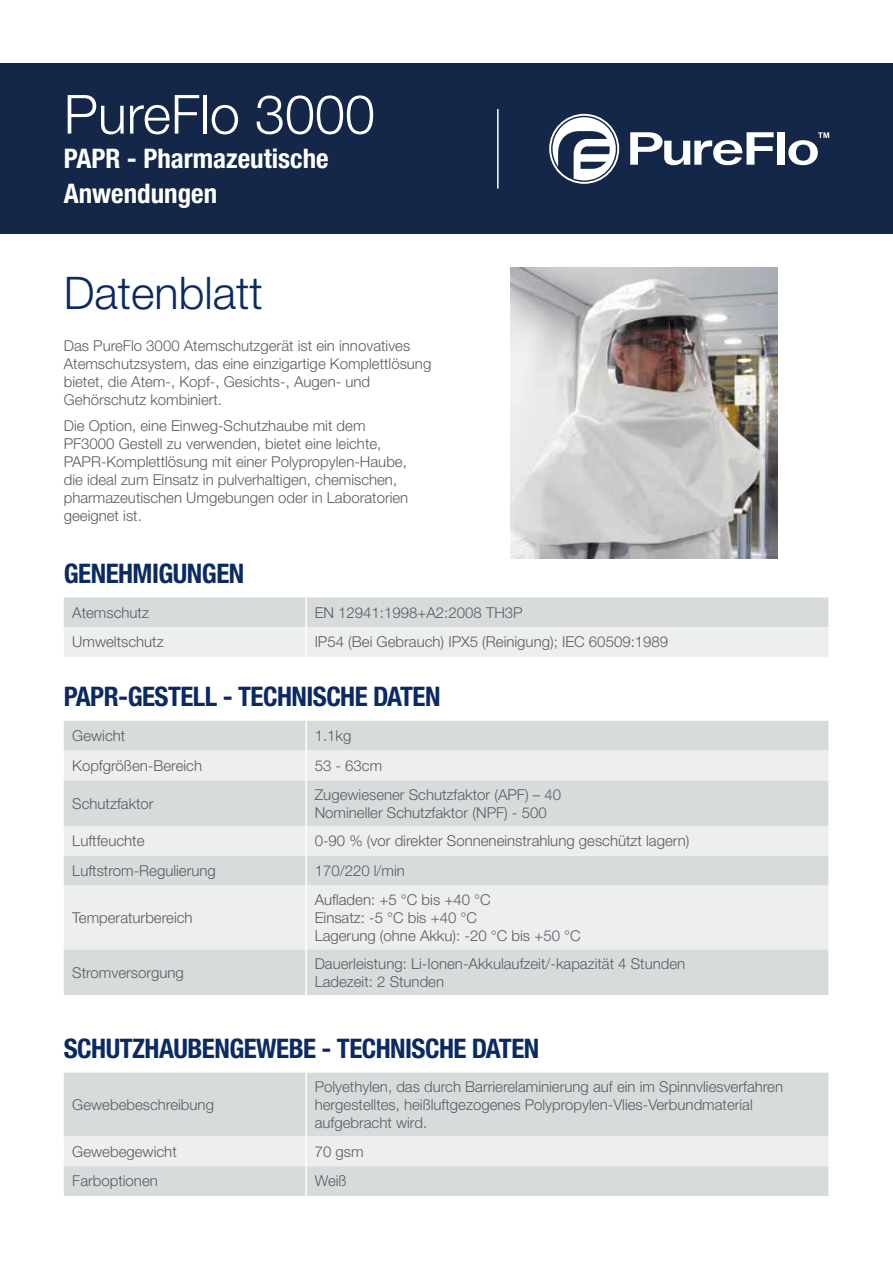
<style>
.page{position:relative;width:893px;height:1263px;background:#fff}
.page>*{position:absolute;margin:0;border:0;box-sizing:border-box;transform-origin:0 0}
.t1{font:300 54px "Helvetica Neue LT Pro";color:#fff}
.t2{font:300 45px "Helvetica Neue LT Pro";color:#0b2a63}
.t3{font:700 condensed 27px "Helvetica Neue LT Pro";letter-spacing:-.02em;color:#0b2a63}
.t4{font:700 condensed 27px/34.5px "Helvetica Neue LT Pro";color:#fff}
.t5{font:300 15px/18px "Helvetica Neue LT Pro";color:#5c5b60}
</style>
<div class="page">
<div style="left:0;top:64px;width:893px;height:170px;background:#142748"></div>
<hr style="left:497px;top:109px;width:2px;height:80px;background:#fff">
<svg style="left:630px;top:132px;width:144px;height:33px"></svg>
<div style="left:777px;top:132px;width:8px;height:33px;background:#fff"></div>
<svg style="left:788px;top:132px;width:41px;height:33px"></svg>
<svg style="left:549px;top:114px;width:70px;height:70px"></svg>
<div style="left:64px;top:721px;width:764px;height:274px;background:#d8dbdc"></div>
<svg style="left:64px;top:750px;width:764px;height:199px;background:#e5e6e7"></svg>
<hr style="left:305px;top:721px;width:2px;height:29px;background:#fff">
<hr style="left:305px;top:750px;width:2px;height:30px;background:#fff">
<hr style="left:305px;top:780px;width:2px;height:46px;background:#fff">
<hr style="left:305px;top:826px;width:2px;height:30px;background:#fff">
<hr style="left:305px;top:856px;width:2px;height:29px;background:#fff">
<hr style="left:305px;top:885px;width:2px;height:64px;background:#fff">
<hr style="left:305px;top:949px;width:2px;height:46px;background:#fff">
<div style="left:64px;top:1073px;width:764px;height:123px;background:#d8dbdc"></div>
<div style="left:64px;top:1136px;width:764px;height:30px;background:#edeeef"></div>
<hr style="left:305px;top:1073px;width:2px;height:63px;background:#fff">
<hr style="left:305px;top:1136px;width:2px;height:30px;background:#fff">
<hr style="left:305px;top:1166px;width:2px;height:30px;background:#fff">
<img style="left:510px;top:267px;width:267px;height:291px">
<svg style="left:64px;top:597px;width:764px;height:60px;background:#e2e4e5"></svg>
<hr style="left:305px;top:597px;width:2px;height:30px;background:#fff">
<hr style="left:305px;top:627px;width:2px;height:30px;background:#fff">
<h1 class="t1" style="left:64px;top:81px;width:313px">PureFlo 3000</h1>
<h3 class="t4" style="left:64px;top:141px;width:266px">PAPR - Pharmazeutische<br>Anwendungen</h3>
<h2 class="t2" style="left:64px;top:265px;width:201px">Datenblatt</h2>
<p class="t5" style="left:64px;top:336px;width:369px">Das PureFlo 3000 Atemschutzgerät ist ein innovatives Atemschutzsystem, das eine einzigartige Komplettlösung bietet, die Atem-, Kopf-, Gesichts-, Augen- und Gehörschutz kombiniert.</p>
<p class="t5" style="left:64px;top:417px;width:346px">Die Option, eine Einweg-Schutzhaube mit dem PF3000 Gestell zu verwenden, bietet eine leichte, PAPR-Komplettlösung mit einer Polypropylen-Haube, die ideal zum Einsatz in pulverhaltigen, chemischen, pharmazeutischen Umgebungen oder in Laboratorien geeignet ist.</p>
<h3 class="t3" style="left:64px;top:557px;width:182px">GENEHMIGUNGEN</h3>
<p class="t5" style="left:72px;top:603px;width:78px">Atemschutz</p>
<p class="t5" style="left:315px;top:603px;width:210px">EN 12941:1998+A2:2008 TH3P</p>
<p class="t5" style="left:72px;top:633px;width:93px">Umweltschutz</p>
<p class="t5" style="left:315px;top:633px;width:355px">IP54 (Bei Gebrauch) IPX5 (Reinigung); IEC 60509:1989</p>
<h3 class="t3" style="left:64px;top:680px;width:378px">PAPR-GESTELL - TECHNISCHE DATEN</h3>
<p class="t5" style="left:72px;top:726px;width:55px">Gewicht</p>
<p class="t5" style="left:315px;top:726px;width:38px">1.1kg</p>
<p class="t5" style="left:72px;top:756px;width:131px">Kopfgrößen-Bereich</p>
<p class="t5" style="left:315px;top:756px;width:69px">53 - 63cm</p>
<p class="t5" style="left:72px;top:794px;width:83px">Schutzfaktor</p>
<p class="t5" style="left:315px;top:785px;width:248px">Zugewiesener Schutzfaktor (APF) – 40<br>Nomineller Schutzfaktor (NPF) - 500</p>
<p class="t5" style="left:72px;top:832px;width:74px">Luftfeuchte</p>
<p class="t5" style="left:315px;top:832px;width:376px">0-90 % (vor direkter Sonneneinstrahlung geschützt lagern)</p>
<p class="t5" style="left:72px;top:861px;width:145px">Luftstrom-Regulierung</p>
<p class="t5" style="left:315px;top:861px;width:92px">170/220 l/min</p>
<p class="t5" style="left:72px;top:908px;width:122px">Temperaturbereich</p>
<p class="t5" style="left:315px;top:890px;width:268px">Aufladen: +5 °C bis +40 °C<br>Einsatz: -5 °C bis +40 °C<br>Lagerung (ohne Akku): -20 °C bis +50 °C</p>
<p class="t5" style="left:72px;top:963px;width:113px">Stromversorgung</p>
<p class="t5" style="left:315px;top:954px;width:372px">Dauerleistung: Li-Ionen-Akkulaufzeit/-kapazität 4 Stunden<br>Ladezeit: 2 Stunden</p>
<h3 class="t3" style="left:64px;top:1032px;width:477px">SCHUTZHAUBENGEWEBE - TECHNISCHE DATEN</h3>
<p class="t5" style="left:72px;top:1095px;width:143px">Gewebebeschreibung</p>
<p class="t5" style="left:315px;top:1077px;width:470px">Polyethylen, das durch Barrierelaminierung auf ein im Spinnvliesverfahren hergestelltes, heißluftgezogenes Polypropylen-Vlies-Verbundmaterial aufgebracht wird.</p>
<p class="t5" style="left:72px;top:1142px;width:106px">Gewebegewicht</p>
<p class="t5" style="left:315px;top:1142px;width:50px">70 gsm</p>
<p class="t5" style="left:72px;top:1172px;width:87px">Farboptionen</p>
<p class="t5" style="left:315px;top:1172px;width:33px">Weiß</p>
</div>
